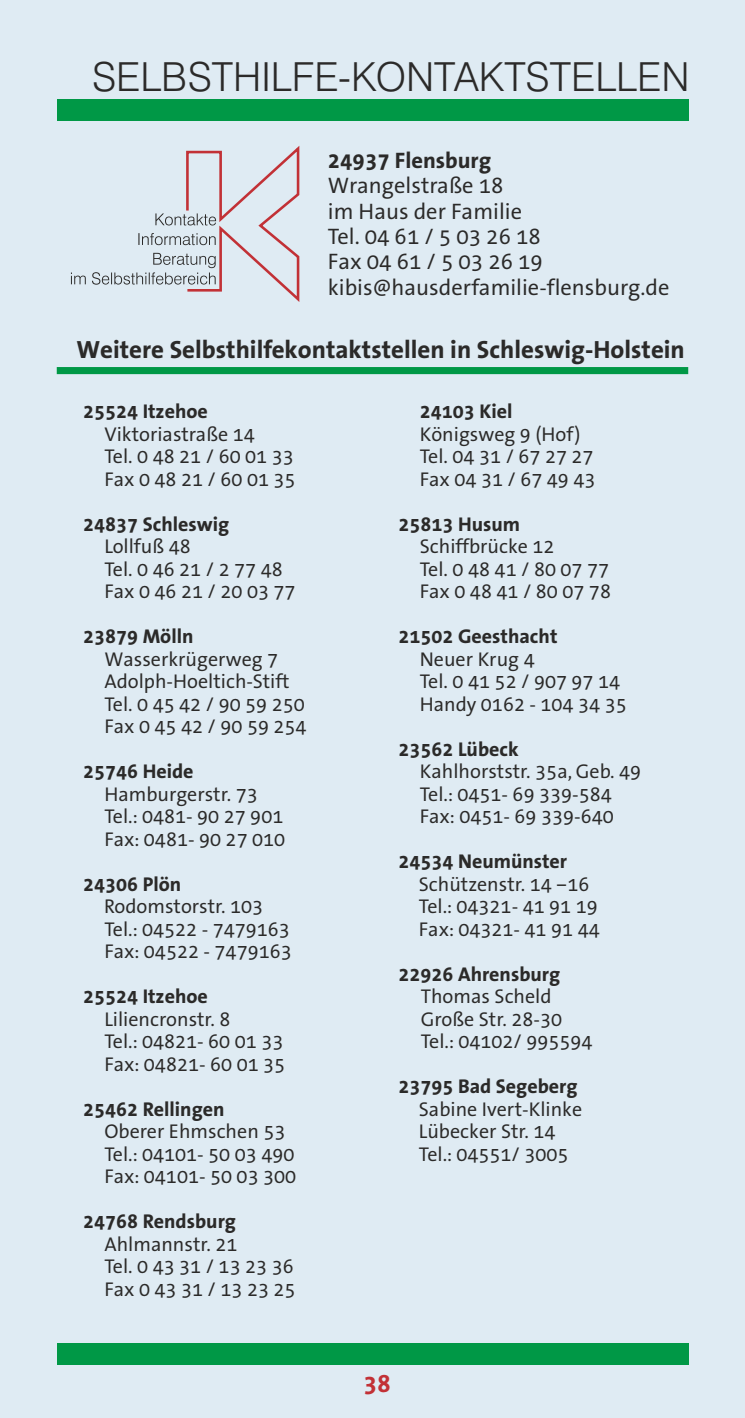
<style>
.page{position:relative;width:745px;height:1418px;background:#fff}
.page>*{position:absolute;margin:0;border:0;box-sizing:border-box;transform-origin:0 0}
.t1{font:300 40px "Swiss 721 BT";color:#2b2a29}
.t2{font:700 25px "The Sans Office";color:#2b2a29}
.t3{font:700 25px "The Sans Office";color:#c23136}
.t4{font:22.5px/25.2px "The Sans Office";color:#2b2a29}
.t5{font:700 22.5px "The Sans Office";color:#2b2a29}
.t6{font:20px/22.5px "The Sans Office";color:#2b2a29}
.t7{font:700 20px "The Sans Office";color:#2b2a29}
</style>
<div class="page">
<div style="left:0;top:0;width:744px;height:1417px;background:#dfebf3"></div>
<div style="left:57px;top:99px;width:630px;height:21px;background:#009846"></div>
<div style="left:57px;top:367px;width:630px;height:7px;background:#009846"></div>
<div style="left:57px;top:1343px;width:630px;height:21px;background:#009846"></div>
<svg style="left:71px;top:146px;width:229px;height:156px"></svg>
<h1 class="t1" style="left:92px;top:61px;width:598px">SELBSTHILFE-KONTAKTSTELLEN</h1>
<p class="t5" style="left:327px;top:151px;width:165px">24937 Flensburg</p>
<p class="t4" style="left:327px;top:175px;width:343px">Wrangelstraße 18<br>im Haus der Familie<br>Tel. 04 61 / 5 03 26 18<br>Fax 04 61 / 5 03 26 19 kibis@hausderfamilie-flensburg.de</p>
<p class="t2" style="left:76px;top:340px;width:609px">Weitere Selbsthilfekontaktstellen in Schleswig-Holstein</p>
<p class="t7" style="left:83px;top:403px;width:126px">25524 Itzehoe</p>
<p class="t6" style="left:104px;top:424px;width:193px">Viktoriastraße 14<br>Tel. 0 48 21 / 60 01 33<br>Fax 0 48 21 / 60 01 35</p>
<p class="t7" style="left:83px;top:516px;width:147px">24837 Schleswig</p>
<p class="t6" style="left:104px;top:537px;width:192px">Lollfuß 48<br>Tel. 0 46 21 / 2 77 48<br>Fax 0 46 21 / 20 03 77</p>
<p class="t7" style="left:83px;top:628px;width:112px">23879 Mölln</p>
<p class="t6" style="left:104px;top:649px;width:204px">Wasserkrügerweg 7<br>Adolph-Hoeltich-Stift<br>Tel. 0 45 42 / 90 59 250<br>Fax 0 45 42 / 90 59 254</p>
<p class="t7" style="left:83px;top:763px;width:112px">25746 Heide</p>
<p class="t6" style="left:104px;top:784px;width:182px">Hamburgerstr. 73<br>Tel.: 0481- 90 27 901<br>Fax: 0481- 90 27 010</p>
<p class="t7" style="left:83px;top:876px;width:100px">24306 Plön</p>
<p class="t6" style="left:104px;top:897px;width:189px">Rodomstorstr. 103<br>Tel.: 04522 - 7479163<br>Fax: 04522 - 7479163</p>
<p class="t7" style="left:83px;top:988px;width:126px">25524 Itzehoe</p>
<p class="t6" style="left:104px;top:1009px;width:182px">Liliencronstr. 8<br>Tel.: 04821- 60 01 33<br>Fax: 04821- 60 01 35</p>
<p class="t7" style="left:83px;top:1101px;width:143px">25462 Rellingen</p>
<p class="t6" style="left:104px;top:1122px;width:193px">Oberer Ehmschen 53<br>Tel.: 04101- 50 03 490<br>Fax: 04101- 50 03 300</p>
<p class="t7" style="left:83px;top:1213px;width:154px">24768 Rendsburg</p>
<p class="t6" style="left:104px;top:1234px;width:193px">Ahlmannstr. 21<br>Tel. 0 43 31 / 13 23 36<br>Fax 0 43 31 / 13 23 25</p>
<p class="t7" style="left:419px;top:403px;width:94px">24103 Kiel</p>
<p class="t6" style="left:419px;top:424px;width:177px">Königsweg 9 (Hof)<br>Tel. 04 31 / 67 27 27<br>Fax 04 31 / 67 49 43</p>
<p class="t7" style="left:398px;top:516px;width:123px">25813 Husum</p>
<p class="t6" style="left:419px;top:537px;width:193px">Schiffbrücke 12<br>Tel. 0 48 41 / 80 07 77<br>Fax 0 48 41 / 80 07 78</p>
<p class="t7" style="left:398px;top:628px;width:160px">21502 Geesthacht</p>
<p class="t6" style="left:419px;top:649px;width:208px">Neuer Krug 4<br>Tel. 0 41 52 / 907 97 14<br>Handy 0162 - 104 34 35</p>
<p class="t7" style="left:398px;top:741px;width:122px">23562 Lübeck</p>
<p class="t6" style="left:419px;top:762px;width:223px">Kahlhorststr. 35a, Geb. 49<br>Tel.: 0451- 69 339-584<br>Fax: 0451- 69 339-640</p>
<p class="t7" style="left:398px;top:853px;width:170px">24534 Neumünster</p>
<p class="t6" style="left:418px;top:874px;width:182px">Schützenstr. 14 –16<br>Tel.: 04321- 41 91 19<br>Fax: 04321- 41 91 44</p>
<p class="t7" style="left:398px;top:966px;width:163px">22926 Ahrensburg</p>
<p class="t6" style="left:420px;top:987px;width:173px">Thomas Scheld<br>Große Str. 28-30<br>Tel.: 04102/ 995594</p>
<p class="t7" style="left:398px;top:1078px;width:180px">23795 Bad Segeberg</p>
<p class="t6" style="left:418px;top:1099px;width:165px">Sabine Ivert-Klinke<br>Lübecker Str. 14<br>Tel.: 04551/ 3005</p>
<p class="t3" style="left:363px;top:1372px;width:29px">38</p>
</div>
